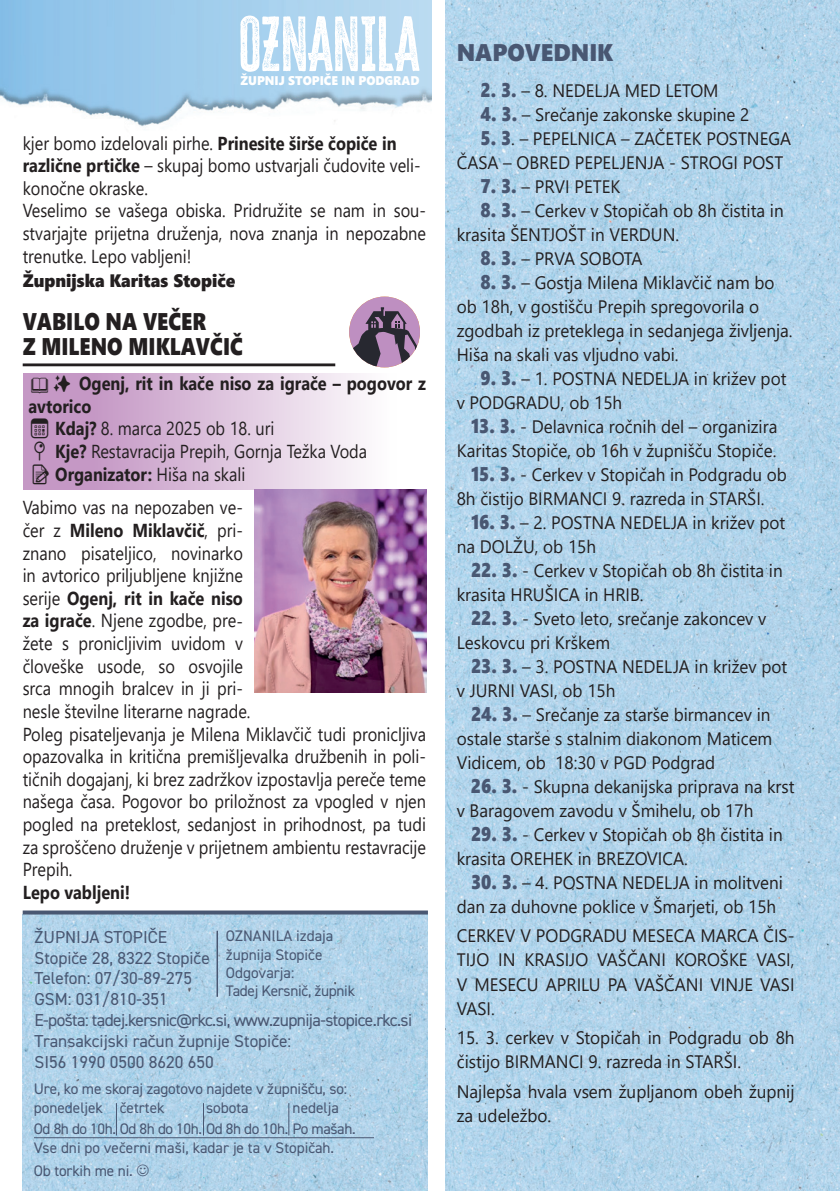
<style>
.page{position:relative;width:840px;height:1191px;background:#fff}
.page>*{position:absolute;margin:0;border:0;box-sizing:border-box;transform-origin:0 0}
.t1{font:63.2px "Cheddar Gothic Rough";color:#fff;scale:.89 1}
.t2{font:24px/25.8px "Segoe UI Black";color:#231f20;scale:.84 1}
.t3{font:24px "Segoe UI Black";color:#495772;scale:.95 1}
.t4{font:18.8px/22.6px "Segoe UI";color:#231f20;scale:.87 1}
.t5{font:700 18.8px "Segoe UI";color:#231f20;scale:.87 1}
.t6{font:18px/24px "Segoe UI";color:#231f20;scale:.95 1}
.t7{font:18px "Segoe UI Black";color:#231f20;scale:.95 1}
.t8{font:17.4px/20.8px "DIN2014";color:#495772}
.t9{font:15.2px/18.4px "DIN2014";color:#495772}
.t10{font:15.2px/21.2px "DIN2014";letter-spacing:-.025em;color:#495772}
.t11{font:12.6px "Segoe UI Black";color:#fff;scale:.95 1}
.s1{font-weight:700}
.s2{font-weight:400}
.s3{font-family:"Segoe UI Black";font-size:19.8px;color:#495772}
</style>
<div class="page">
<img style="left:445px;top:0;width:394px;height:1191px">
<img style="left:23px;top:914px;width:404px;height:277px">
<img style="left:0;top:0;width:431px;height:130px">
<hr style="left:116px;top:1103px;width:1px;height:32px;background:#495772">
<hr style="left:203px;top:1103px;width:1px;height:32px;background:#495772">
<hr style="left:288px;top:1103px;width:1px;height:32px;background:#495772">
<hr style="left:34px;top:1137px;width:340px;height:1px;background:#495772">
<hr style="left:216px;top:930px;width:2px;height:66px;background:#495772">
<svg style="left:23px;top:910px;width:404px;height:4px;background:#606c84"></svg>
<div style="left:23px;top:372px;width:373px;height:117px;background:linear-gradient(to right,#bc88bc,#fdfcfd)"></div>
<hr style="left:23px;top:363px;width:312px;height:3px;background:#231f20">
<div style="left:349px;top:297px;width:71px;height:70px;background:#be8fc1;border-radius:50%"></div>
<svg style="left:349px;top:307px;width:71px;height:60px"></svg>
<img style="left:254px;top:489px;width:172px;height:203px">
<svg style="left:137px;top:1164px;width:12px;height:12px"></svg>
<svg style="left:31px;top:378px;width:17px;height:15px"></svg>
<svg style="left:31px;top:418px;width:18px;height:66px"></svg>
<h1 class="t1" style="left:238px;top:4px;width:205px">OZNANILA</h1>
<p class="t11" style="left:240px;top:71px;width:190px">ŽUPNIJ STOPIČE IN PODGRAD</p>
<p class="t4" style="left:23px;top:130px;width:465px">kjer bomo izdelovali pirhe. <span class="s1">Prinesite širše čopiče in različne prtičke</span> – skupaj bomo ustvarjali čudovite veli&shy;konočne okraske.<br>Veselimo se vašega obiska. Pridružite se nam in sou&shy;stvarjajte prijetna druženja, nova znanja in nepozabne trenutke. Lepo vabljeni!</p>
<p class="t7" style="left:23px;top:267px;width:225px">Župnijska Karitas Stopiče</p>
<h2 class="t2" style="left:23px;top:307px;width:263px">VABILO NA VEČER<br>Z MILENO MIKLAVČIČ</h2>
<p class="t5" style="left:51px;top:366px;width:432px">✨ Ogenj, rit in kače niso za igrače – pogovor z</p>
<p class="t5" style="left:28px;top:388px;width:74px">avtorico</p>
<p class="t4" style="left:55px;top:415px;width:253px"><span class="s1">Kdaj?</span> 8. marca 2025 ob 18. uri</p>
<p class="t4" style="left:55px;top:438px;width:360px"><span class="s1">Kje?</span> Restavracija Prepih, Gornja Težka Voda</p>
<p class="t5" style="left:55px;top:456px;width:220px">Organizator: <span class="s2">Hiša na skali</span></p>
<p class="t4" style="left:23px;top:495px;width:465px">Vabimo vas na nepozaben ve-<br>čer z <span class="s1">Mileno Miklavčič</span>, pri-<br>znano pisateljico, novinarko<br>in avtorico priljubljene knjižne<br>serije <span class="s1">Ogenj, rit in kače niso<br>za igrače</span>. Njene zgodbe, pre-<br>žete s pronicljivim uvidom v<br>človeške usode, so osvojile<br>srca mnogih bralcev in ji pri-<br>nesle številne literarne nagrade.<br>Poleg pisateljevanja je Milena Miklavčič tudi pronicljiva opazovalka in kritična premišljevalka družbenih in poli&shy;tičnih dogajanj, ki brez zadržkov izpostavlja pereče teme našega časa. Pogovor bo priložnost za vpogled v njen pogled na preteklost, sedanjost in prihodnost, pa tudi za sproščeno druženje v prijetnem ambientu restavracije Prepih.</p>
<p class="t5" style="left:23px;top:874px;width:125px">Lepo vabljeni!</p>
<p class="t8" style="left:34px;top:926px;width:379px">ŽUPNIJA STOPIČE<br>Stopiče 28, 8322 Stopiče<br>Telefon: 07/30-89-275<br>GSM: 031/810-351<br>E-pošta: tadej.kersnic@rkc.si, www.zupnija-stopice.rkc.si<br>Transakcijski račun župnije Stopiče:<br>SI56 1990 0500 8620 650</p>
<p class="t9" style="left:34px;top:1078px;width:315px;line-height:19.2px">Ure, ko me skoraj zagotovo najdete v župnišču, so: ponedeljek četrtek</p>
<p class="t9" style="left:226px;top:926px;width:131px">OZNANILA izdaja župnija Stopiče<br>Odgovarja:<br>Tadej Kersnič, župnik</p>
<p class="t10" style="left:34px;top:1097px;width:323px;text-indent:258px">nedelja<br>Od 8h do 10h. Od 8h do 10h. Od 8h do 10h. Po mašah.</p>
<p class="t9" style="left:34px;top:1136px;width:302px;line-height:22.6px">Vse dni po večerni maši, kadar je ta v Stopičah.<br>Ob torkih me ni.</p>
<p class="t9" style="left:206px;top:1098px;width:44px">sobota</p>
<h2 class="t3" style="left:456px;top:35px;width:166px">NAPOVEDNIK</h2>
<p class="t6" style="left:480px;top:76px;width:252px"><span class="s3">2. 3.</span> – 8. NEDELJA MED LETOM</p>
<p class="t6" style="left:480px;top:100px;width:284px"><span class="s3">4. 3.</span> – Srečanje zakonske skupine 2</p>
<p class="t6" style="left:456px;top:124px;width:353px;text-indent:24px"><span class="s3">5. 3</span>. – PEPELNICA – ZAČETEK POSTNEGA<br>ČASA – OBRED PEPELJENJA - STROGI POST</p>
<p class="t6" style="left:480px;top:172px;width:148px"><span class="s3">7. 3.</span> – PRVI PETEK</p>
<p class="t6" style="left:456px;top:196px;width:345px;text-indent:24px"><span class="s3">8. 3.</span> – Cerkev v Stopičah ob 8h čistita in krasita ŠENTJOŠT in VERDUN.</p>
<p class="t6" style="left:480px;top:244px;width:172px"><span class="s3">8. 3.</span> – PRVA SOBOTA</p>
<p class="t6" style="left:456px;top:268px;width:355px;text-indent:24px"><span class="s3">8. 3.</span> – Gostja Milena Miklavčič nam bo ob 18h, v gostišču Prepih spregovorila o zgodbah iz preteklega in sedanjega življenja.<br>Hiša na skali vas vljudno vabi.</p>
<p class="t6" style="left:456px;top:364px;width:348px;text-indent:24px"><span class="s3">9. 3.</span> – 1. POSTNA NEDELJA in križev pot v PODGRADU, ob 15h</p>
<p class="t6" style="left:456px;top:412px;width:339px;text-align:right"><span class="s3">13. 3.</span> - Delavnica ročnih del – organizira<br>Karitas Stopiče, ob 16h v župnišču Stopiče.</p>
<p class="t6" style="left:456px;top:460px;width:349px;text-indent:14px"><span class="s3">15. 3.</span> - Cerkev v Stopičah in Podgradu ob<br>8h čistijo BIRMANCI 9. razreda in STARŠI.</p>
<p class="t6" style="left:456px;top:508px;width:347px;text-indent:14px"><span class="s3">16. 3.</span> – 2. POSTNA NEDELJA in križev pot na DOLŽU, ob 15h</p>
<p class="t6" style="left:456px;top:556px;width:344px;text-indent:14px"><span class="s3">22. 3.</span> - Cerkev v Stopičah ob 8h čistita in krasita HRUŠICA in HRIB.</p>
<p class="t6" style="left:456px;top:604px;width:327px;text-indent:14px"><span class="s3">22. 3.</span> - Sveto leto, srečanje zakoncev v<br>Leskovcu pri Krškem</p>
<p class="t6" style="left:456px;top:652px;width:349px;text-indent:14px"><span class="s3">23. 3.</span> – 3. POSTNA NEDELJA in križev pot v JURNI VASI, ob 15h</p>
<p class="t6" style="left:456px;top:700px;width:333px;text-align:justify;text-indent:14px"><span class="s3">24. 3.</span> – Srečanje za starše birmancev in ostale starše s stalnim diakonom Maticem Vidicem, ob 18:30 v PGD Podgrad</p>
<p class="t6" style="left:456px;top:772px;width:357px;text-indent:14px"><span class="s3">26. 3.</span> - Skupna dekanijska priprava na krst v Baragovem zavodu v Šmihelu, ob 17h</p>
<p class="t6" style="left:456px;top:820px;width:344px;text-indent:14px"><span class="s3">29. 3.</span> - Cerkev v Stopičah ob 8h čistita in krasita OREHEK in BREZOVICA.</p>
<p class="t6" style="left:456px;top:868px;width:345px;text-indent:14px"><span class="s3">30. 3.</span> – 4. POSTNA NEDELJA in molitveni dan za duhovne poklice v Šmarjeti, ob 15h</p>
<p class="t6" style="left:456px;top:922px;width:357px;text-align:justify">CERKEV V PODGRADU MESECA MARCA ČIS-TIJO IN KRASIJO VAŠČANI KOROŠKE VASI, V MESECU APRILU PA VAŠČANI VINJE VASI VASI.</p>
<p class="t6" style="left:456px;top:1024px;width:357px">15. 3. cerkev v Stopičah in Podgradu ob 8h čistijo BIRMANCI 9. razreda in STARŠI.</p>
<p class="t6" style="left:456px;top:1077px;width:357px">Najlepša hvala vsem župljanom obeh župnij za udeležbo.</p>
</div>
